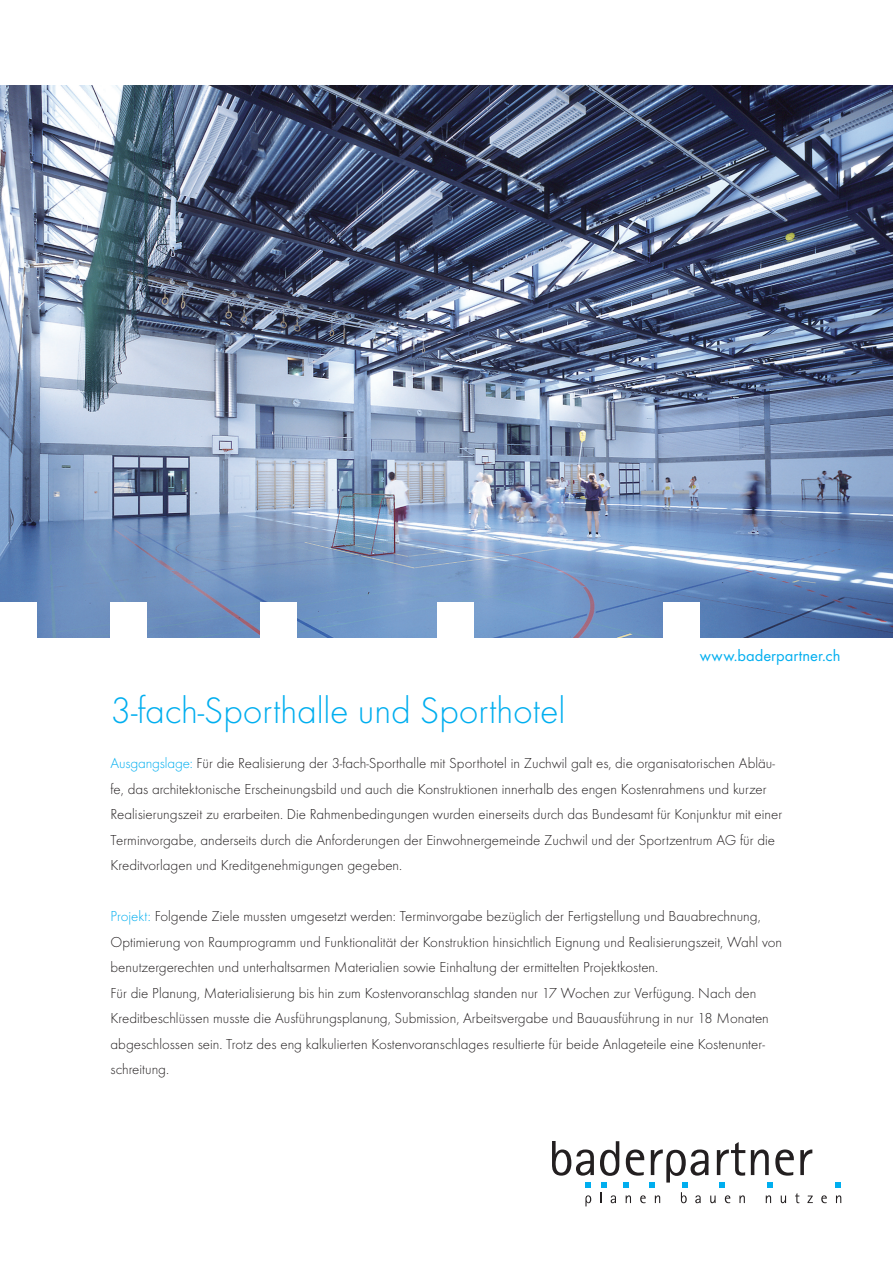
<style>
.page{position:relative;width:893px;height:1263px;background:#fff}
.page>*{position:absolute;margin:0;border:0;box-sizing:border-box;transform-origin:0 0}
.t1{font:300 38.25px "Futura TOT";letter-spacing:-.005em;color:#00aeef}
.t2{font:16.5px "Futura TOT Boo";color:#00aeef}
.t3{font:300 15px/25.5px "Futura TOT";color:#231f20}
.s1{color:#00aeef}
</style>
<div class="page">
<img style="left:0;top:85px;width:893px;height:553px">
<div style="left:111px;top:602px;width:36px;height:41px;background:#fff"></div>
<div style="left:260px;top:602px;width:37px;height:41px;background:#fff"></div>
<div style="left:0;top:602px;width:37px;height:41px;background:#fff"></div>
<div style="left:437px;top:602px;width:37px;height:41px;background:#fff"></div>
<div style="left:663px;top:602px;width:37px;height:41px;background:#fff"></div>
<svg style="left:586px;top:1182px;width:5px;height:6px"></svg>
<svg style="left:767px;top:1182px;width:6px;height:6px"></svg>
<svg style="left:835px;top:1182px;width:6px;height:6px"></svg>
<svg style="left:766px;top:1195px;width:5px;height:8px"></svg>
<svg style="left:781px;top:1195px;width:5px;height:8px"></svg>
<svg style="left:795px;top:1193px;width:4px;height:10px"></svg>
<svg style="left:807px;top:1195px;width:6px;height:8px"></svg>
<svg style="left:821px;top:1195px;width:6px;height:8px"></svg>
<svg style="left:836px;top:1195px;width:5px;height:8px"></svg>
<svg style="left:552px;top:1141px;width:42px;height:34px"></svg>
<svg style="left:751px;top:1149px;width:18px;height:26px"></svg>
<svg style="left:775px;top:1149px;width:19px;height:26px"></svg>
<svg style="left:800px;top:1149px;width:12px;height:26px"></svg>
<svg style="left:600px;top:1141px;width:145px;height:62px"></svg>
<svg style="left:585px;top:1195px;width:6px;height:11px"></svg>
<p class="t2" style="left:700px;top:645px;width:142px">www.baderpartner.ch</p>
<h1 class="t1" style="left:111px;top:689px;width:456px">3-fach-Sporthalle und Sporthotel</h1>
<p class="t3" style="left:111px;top:751px;width:673px"><span class="s1">Ausgangslage:</span> Für die Realisierung der 3-fach-Sporthalle mit Sporthotel in Zuchwil galt es, die organisatorischen Abläu&shy;fe, das architektonische Erscheinungsbild und auch die Konstruktionen innerhalb des engen Kostenrahmens und kurzer Realisierungszeit zu erarbeiten. Die Rahmenbedingungen wurden einerseits durch das Bundesamt für Konjunktur mit einer Terminvorgabe, anderseits durch die Anforderungen der Einwohnergemeinde Zuchwil und der Sportzentrum AG für die Kreditvorlagen und Kreditgenehmigungen gegeben.</p>
<p class="t3" style="left:111px;top:904px;width:673px"><span class="s1">Projekt:</span> Folgende Ziele mussten umgesetzt werden: Terminvorgabe bezüglich der Fertigstellung und Bauabrechnung, Optimierung von Raumprogramm und Funktionalität der Konstruktion hinsichtlich Eignung und Realisierungszeit, Wahl von benutzergerechten und unterhaltsarmen Materialien sowie Einhaltung der ermittelten Projektkosten.<br>Für die Planung, Materialisierung bis hin zum Kostenvoranschlag standen nur 17 Wochen zur Verfügung. Nach den Kreditbeschlüssen musste die Ausführungsplanung, Submission, Arbeitsvergabe und Bauausführung in nur 18 Monaten abgeschlossen sein. Trotz des eng kalkulierten Kostenvoranschlages resultierte für beide Anlageteile eine Kostenunter&shy;schreitung.</p>
</div>
